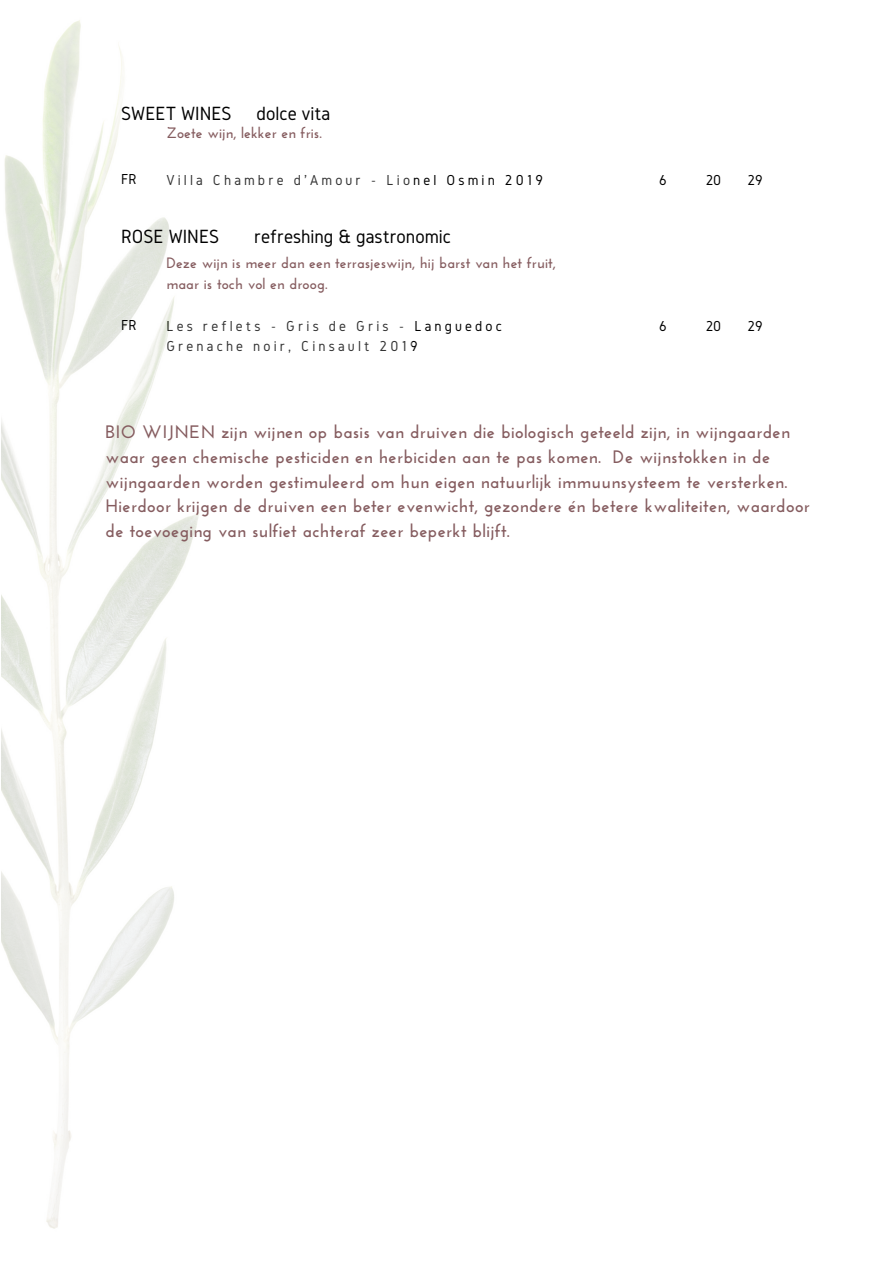
<style>
.page{position:relative;width:894px;height:1264px;background:#fff}
.page>*{position:absolute;margin:0;border:0;box-sizing:border-box;transform-origin:0 0}
.t1{font:19.8px "Gidole";color:#000}
.t2{font:700 18px/24.6px "Josefin Sans";letter-spacing:.02em;color:#855c5f}
.t3{font:15px/20.9px "Gidole";letter-spacing:.21em;color:#000}
.t4{font:700 15px/20.9px "Josefin Sans";letter-spacing:.01em;color:#855c5f}
</style>
<div class="page">
<img style="left:2px;top:20px;width:198px;height:1209px">
<p class="t1" style="left:121px;top:102px;width:210px">SWEET WINES dolce vita</p>
<p class="t3" style="left:121px;top:169px;width:17px">FR</p>
<p class="t4" style="left:166px;top:123px;width:157px">Zoete wijn, lekker en fris.</p>
<p class="t3" style="left:166px;top:169px;width:378px">Villa Chambre d'Amour - Lionel Osmin 2019</p>
<p class="t1" style="left:121px;top:225px;width:100px">ROSE WINES</p>
<p class="t1" style="left:254px;top:225px;width:198px">refreshing &amp; gastronomic</p>
<p class="t4" style="left:166px;top:254px;width:391px">Deze wijn is meer dan een terrasjeswijn, hij barst van het fruit, maar is toch vol en droog.</p>
<p class="t3" style="left:121px;top:315px;width:17px">FR</p>
<p class="t3" style="left:166px;top:315px;width:337px">Les reflets - Gris de Gris - Languedoc<br>Grenache noir, Cinsault 2019</p>
<p class="t3" style="left:659px;top:169px;width:9px">6</p>
<p class="t3" style="left:705px;top:169px;width:17px">20</p>
<p class="t3" style="left:747px;top:169px;width:17px">29</p>
<p class="t3" style="left:659px;top:315px;width:9px">6</p>
<p class="t3" style="left:705px;top:315px;width:17px">20</p>
<p class="t3" style="left:747px;top:315px;width:17px">29</p>
<p class="t2" style="left:106px;top:421px;width:705px">BIO WIJNEN zijn wijnen op basis van druiven die biologisch geteeld zijn, in wijngaarden waar geen chemische pesticiden en herbiciden aan te pas komen. De wijnstokken in de wijngaarden worden gestimuleerd om hun eigen natuurlijk immuunsysteem te versterken.<br>Hierdoor krijgen de druiven een beter evenwicht, gezondere én betere kwaliteiten, waardoor de toevoeging van sulfiet achteraf zeer beperkt blijft.</p>
</div>
